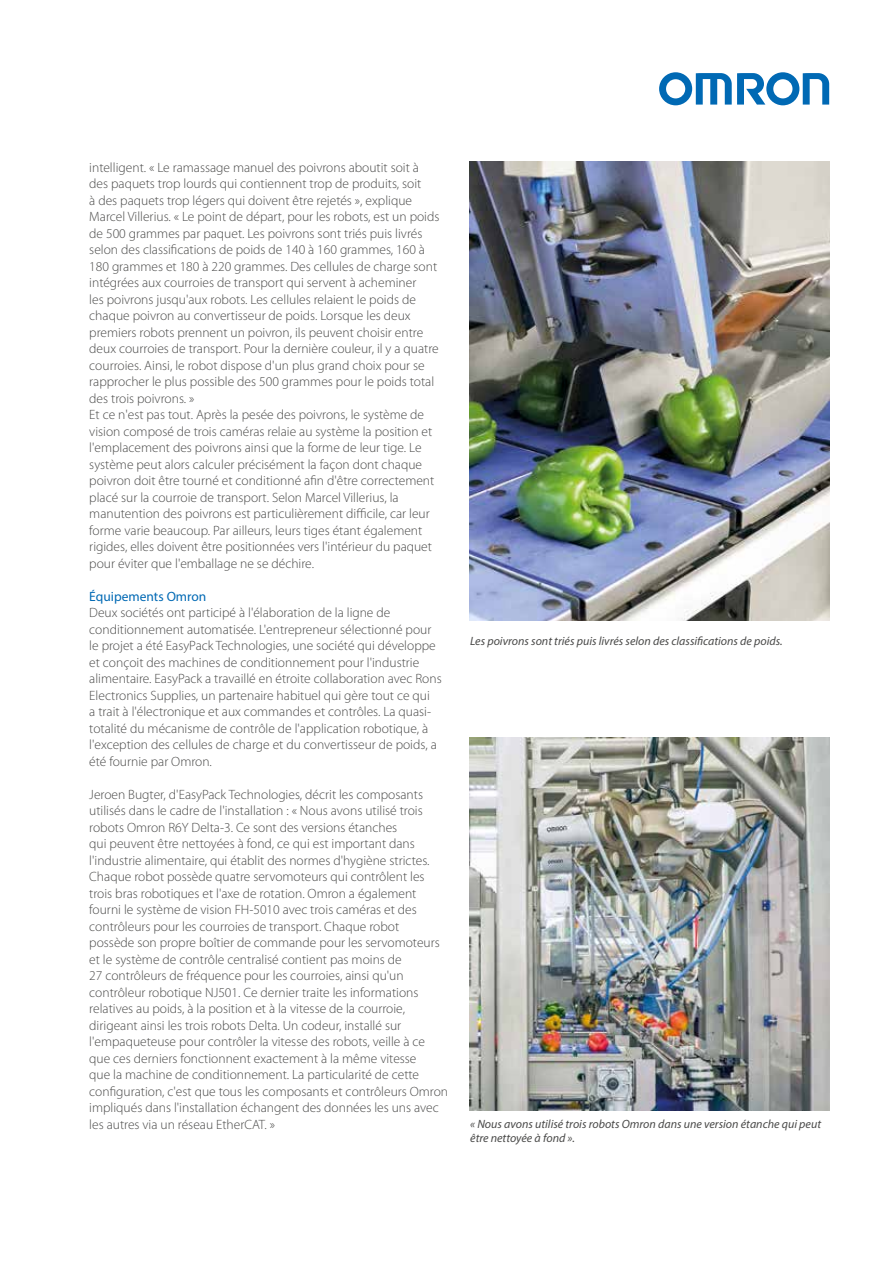
<style>
.page{position:relative;width:893px;height:1263px;background:#fff}
.page>*{position:absolute;margin:0;border:0;box-sizing:border-box;transform-origin:0 0}
.t1{font:300 13.5px/16.5px "Myriad Pro";color:#4a4a49}
.t2{font:13.5px "Myriad Pro";color:#0069b4}
.t3{font:italic 12px/13.5px "Myriad Pro";color:#4a4a49}
</style>
<div class="page">
<svg style="left:659px;top:72px;width:170px;height:33px"></svg>
<img style="left:470px;top:162px;width:360px;height:459px">
<img style="left:470px;top:738px;width:360px;height:372px">
<p class="t1" style="left:89px;top:159px;width:352px">intelligent. « Le ramassage manuel des poivrons aboutit soit à des paquets trop lourds qui contiennent trop de produits, soit<br>à des paquets trop légers qui doivent être rejetés », explique Marcel Villerius. « Le point de départ, pour les robots, est un poids de 500 grammes par paquet. Les poivrons sont triés puis livrés selon des classifications de poids de 140 à 160 grammes, 160 à 180 grammes et 180 à 220 grammes. Des cellules de charge sont intégrées aux courroies de transport qui servent à acheminer<br>les poivrons jusqu'aux robots. Les cellules relaient le poids de chaque poivron au convertisseur de poids. Lorsque les deux premiers robots prennent un poivron, ils peuvent choisir entre deux courroies de transport. Pour la dernière couleur, il y a quatre courroies. Ainsi, le robot dispose d'un plus grand choix pour se rapprocher le plus possible des 500 grammes pour le poids total des trois poivrons. »<br>Et ce n'est pas tout. Après la pesée des poivrons, le système de vision composé de trois caméras relaie au système la position et l'emplacement des poivrons ainsi que la forme de leur tige. Le système peut alors calculer précisément la façon dont chaque poivron doit être tourné et conditionné afin d'être correctement placé sur la courroie de transport. Selon Marcel Villerius, la manutention des poivrons est particulièrement difficile, car leur forme varie beaucoup. Par ailleurs, leurs tiges étant également rigides, elles doivent être positionnées vers l'intérieur du paquet pour éviter que l'emballage ne se déchire.</p>
<p class="t2" style="left:89px;top:588px;width:119px">Équipements Omron</p>
<p class="t1" style="left:89px;top:605px;width:354px">Deux sociétés ont participé à l'élaboration de la ligne de conditionnement automatisée. L'entrepreneur sélectionné pour le projet a été EasyPack Technologies, une société qui développe et conçoit des machines de conditionnement pour l'industrie alimentaire. EasyPack a travaillé en étroite collaboration avec Rons Electronics Supplies, un partenaire habituel qui gère tout ce qui<br>a trait à l'électronique et aux commandes et contrôles. La quasi&shy;totalité du mécanisme de contrôle de l'application robotique, à l'exception des cellules de charge et du convertisseur de poids, a été fournie par Omron.</p>
<p class="t1" style="left:89px;top:786px;width:360px">Jeroen Bugter, d'EasyPack Technologies, décrit les composants utilisés dans le cadre de l'installation : « Nous avons utilisé trois robots Omron R6Y Delta-3. Ce sont des versions étanches<br>qui peuvent être nettoyées à fond, ce qui est important dans l'industrie alimentaire, qui établit des normes d'hygiène strictes.<br>Chaque robot possède quatre servomoteurs qui contrôlent les trois bras robotiques et l'axe de rotation. Omron a également fourni le système de vision FH-5010 avec trois caméras et des contrôleurs pour les courroies de transport. Chaque robot<br>possède son propre boîtier de commande pour les servomoteurs et le système de contrôle centralisé contient pas moins de<br>27 contrôleurs de fréquence pour les courroies, ainsi qu'un contrôleur robotique NJ501. Ce dernier traite les informations relatives au poids, à la position et à la vitesse de la courroie, dirigeant ainsi les trois robots Delta. Un codeur, installé sur l'empaqueteuse pour contrôler la vitesse des robots, veille à ce que ces derniers fonctionnent exactement à la même vitesse<br>que la machine de conditionnement. La particularité de cette configuration, c'est que tous les composants et contrôleurs Omron impliqués dans l'installation échangent des données les uns avec les autres via un réseau EtherCAT. »</p>
<p class="t3" style="left:470px;top:634px;width:314px">Les poivrons sont triés puis livrés selon des classifications de poids.</p>
<p class="t3" style="left:470px;top:1117px;width:352px">« Nous avons utilisé trois robots Omron dans une version étanche qui peut être nettoyée à fond ».</p>
</div>
